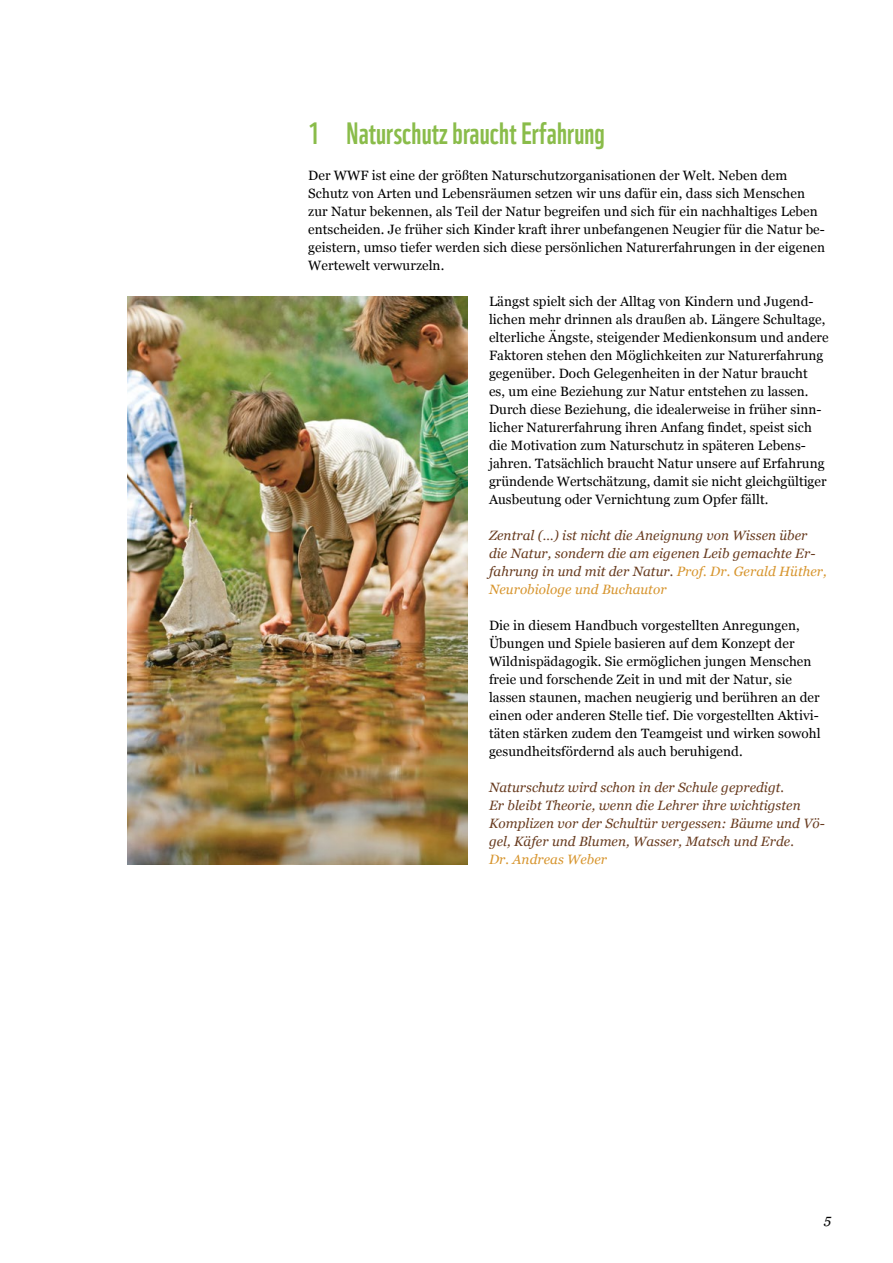
<style>
.page{position:relative;width:893px;height:1263px;background:#fff}
.page>*{position:absolute;margin:0;border:0;box-sizing:border-box;transform-origin:0 0}
.t1{font:30px "WWF";letter-spacing:.005em;color:#8abc4a}
.t2{font:13.5px/18px "Georgia";letter-spacing:.005em;color:#000}
.t3{font:italic 13.5px/18px "Georgia";letter-spacing:.005em;color:#683b1f}
.t4{font:italic 13.5px "Georgia";letter-spacing:.005em;color:#d7952e}
.t5{font:italic 13.5px "Georgia";color:#000}
.s1{color:#d7952e}
</style>
<div class="page">
<img style="left:128px;top:297px;width:340px;height:567px">
<h1 class="t1" style="left:308px;top:110px;width:298px">1 Naturschutz braucht Erfahrung</h1>
<p class="t2" style="left:308px;top:166px;width:518px">Der WWF ist eine der größten Naturschutzorganisationen der Welt. Neben dem Schutz von Arten und Lebensräumen setzen wir uns dafür ein, dass sich Menschen zur Natur bekennen, als Teil der Natur begreifen und sich für ein nachhaltiges Leben entscheiden. Je früher sich Kinder kraft ihrer unbefangenen Neugier für die Natur be&shy;geistern, umso tiefer werden sich diese persönlichen Naturerfahrungen in der eigenen Wertewelt verwurzeln.</p>
<p class="t2" style="left:489px;top:292px;width:341px">Längst spielt sich der Alltag von Kindern und Jugend&shy;lichen mehr drinnen als draußen ab. Längere Schultage, elterliche Ängste, steigender Medienkonsum und andere Faktoren stehen den Möglichkeiten zur Naturerfahrung gegenüber. Doch Gelegenheiten in der Natur braucht<br>es, um eine Beziehung zur Natur entstehen zu lassen.<br>Durch diese Beziehung, die idealerweise in früher sinn&shy;licher Naturerfahrung ihren Anfang findet, speist sich die Motivation zum Naturschutz in späteren Lebens&shy;jahren. Tatsächlich braucht Natur unsere auf Erfahrung gründende Wertschätzung, damit sie nicht gleichgültiger Ausbeutung oder Vernichtung zum Opfer fällt.</p>
<p class="t3" style="left:489px;top:526px;width:339px">Zentral (…) ist nicht die Aneignung von Wissen über die Natur, sondern die am eigenen Leib gemachte Er&shy;fahrung in und mit der Natur. <span class="s1">Prof. Dr. Gerald Hüther, Neurobiologe und Buchautor</span></p>
<p class="t2" style="left:489px;top:616px;width:333px">Die in diesem Handbuch vorgestellten Anregungen, Übungen und Spiele basieren auf dem Konzept der Wildnispädagogik. Sie ermöglichen jungen Menschen freie und forschende Zeit in und mit der Natur, sie lassen staunen, machen neugierig und berühren an der einen oder anderen Stelle tief. Die vorgestellten Aktivi&shy;täten stärken zudem den Teamgeist und wirken sowohl gesundheitsfördernd als auch beruhigend.</p>
<p class="t3" style="left:489px;top:778px;width:337px">Naturschutz wird schon in der Schule gepredigt.<br>Er bleibt Theorie, wenn die Lehrer ihre wichtigsten Komplizen vor der Schultür vergessen: Bäume und Vö- gel, Käfer und Blumen, Wasser, Matsch und Erde.</p>
<p class="t4" style="left:489px;top:849px;width:120px">Dr. Andreas Weber</p>
<p class="t5" style="left:824px;top:1210px;width:9px">5</p>
</div>
